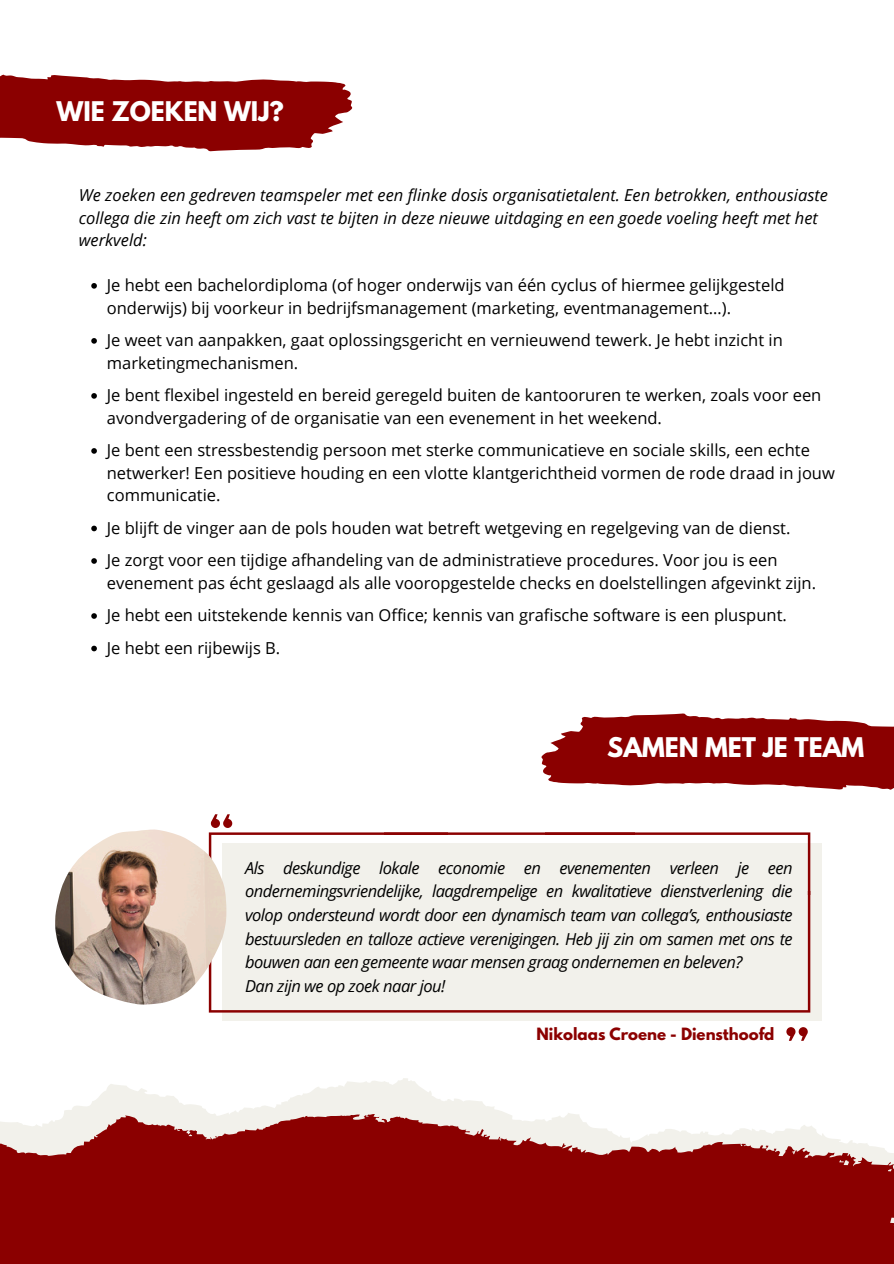
<style>
.page{position:relative;width:894px;height:1264px;background:#fff}
.page>*{position:absolute;margin:0;border:0;box-sizing:border-box;transform-origin:0 0}
.t1{font:700 24px "League Spartan";color:#fff}
.t2{font:16.5px/22.5px "Open Sans";color:#000}
.t3{font:italic 16.5px/23.7px "Open Sans";color:#000}
.t4{font:italic 16.5px "Open Sans";letter-spacing:-.03em;color:#000}
.t5{font:700 15px "League Spartan";color:#8b0000}
</style>
<div class="page">
<svg style="left:0;top:74px;width:353px;height:78px;fill:#8b0000"></svg>
<svg style="left:91px;top:283px;width:6px;height:6px"></svg>
<svg style="left:91px;top:338px;width:6px;height:6px"></svg>
<svg style="left:91px;top:393px;width:6px;height:6px"></svg>
<svg style="left:91px;top:448px;width:6px;height:6px"></svg>
<svg style="left:91px;top:525px;width:6px;height:6px"></svg>
<svg style="left:91px;top:558px;width:6px;height:6px"></svg>
<svg style="left:91px;top:613px;width:6px;height:6px"></svg>
<svg style="left:91px;top:645px;width:6px;height:6px"></svg>
<svg style="left:64px;top:1078px;width:441px;height:35px"></svg>
<svg style="left:0;top:1113px;width:893px;height:150px;background:#9d2a2a"></svg>
<div style="left:545px;top:895px;width:275px;height:125px;background:#f2f1eb"></div>
<svg style="left:541px;top:713px;width:352px;height:125px;fill:#8b0000"></svg>
<img style="left:55px;top:829px;width:154px;height:175px">
<svg style="left:209px;top:814px;width:601px;height:226px"></svg>
<p class="t1" style="left:57px;top:99px;width:229px">WIE ZOEKEN WIJ?</p>
<p class="t3" style="left:79px;top:183px;width:750px;line-height:22.5px">We zoeken een gedreven teamspeler met een flinke dosis organisatietalent. Een betrokken, enthousiaste collega die zin heeft om zich vast te bijten in deze nieuwe uitdaging en een goede voeling heeft met het werkveld:</p>
<h1 class="t2" style="left:107px;top:273px;width:679px">Je hebt een bachelordiploma (of hoger onderwijs van één cyclus of hiermee gelijkgesteld onderwijs) bij voorkeur in bedrijfsmanagement (marketing, eventmanagement…).</h1>
<p class="t2" style="left:107px;top:328px;width:677px">Je weet van aanpakken, gaat oplossingsgericht en vernieuwend tewerk. Je hebt inzicht in marketingmechanismen.</p>
<p class="t2" style="left:107px;top:383px;width:716px">Je bent flexibel ingesteld en bereid geregeld buiten de kantooruren te werken, zoals voor een avondvergadering of de organisatie van een evenement in het weekend.</p>
<p class="t2" style="left:107px;top:438px;width:729px">Je bent een stressbestendig persoon met sterke communicatieve en sociale skills, een echte netwerker! Een positieve houding en een vlotte klantgerichtheid vormen de rode draad in jouw communicatie.</p>
<p class="t2" style="left:107px;top:516px;width:685px">Je blijft de vinger aan de pols houden wat betreft wetgeving en regelgeving van de dienst.</p>
<p class="t2" style="left:107px;top:548px;width:710px">Je zorgt voor een tijdige afhandeling van de administratieve procedures. Voor jou is een evenement pas écht geslaagd als alle vooropgestelde checks en doelstellingen afgevinkt zijn.</p>
<p class="t2" style="left:107px;top:603px;width:681px">Je hebt een uitstekende kennis van Office; kennis van grafische software is een pluspunt.</p>
<p class="t2" style="left:107px;top:636px;width:175px">Je hebt een rijbewijs B.</p>
<p class="t1" style="left:607px;top:735px;width:258px">SAMEN MET JE TEAM</p>
<p class="t3" style="left:245px;top:855px;width:549px;text-align:justify">Als deskundige lokale economie en evenementen verleen je een ondernemingsvriendelijke, laagdrempelige en kwalitatieve dienstverlening die volop ondersteund wordt door een dynamisch team van collega’s, enthousiaste bestuursleden en talloze actieve verenigingen. Heb jij zin om samen met ons te bouwen aan een gemeente waar mensen graag ondernemen en beleven?</p>
<p class="t4" style="left:245px;top:974px;width:202px">Dan zijn we op zoek naar jou!</p>
<p class="t5" style="left:536px;top:1026px;width:239px">Nikolaas Croene - Diensthoofd</p>
</div>
